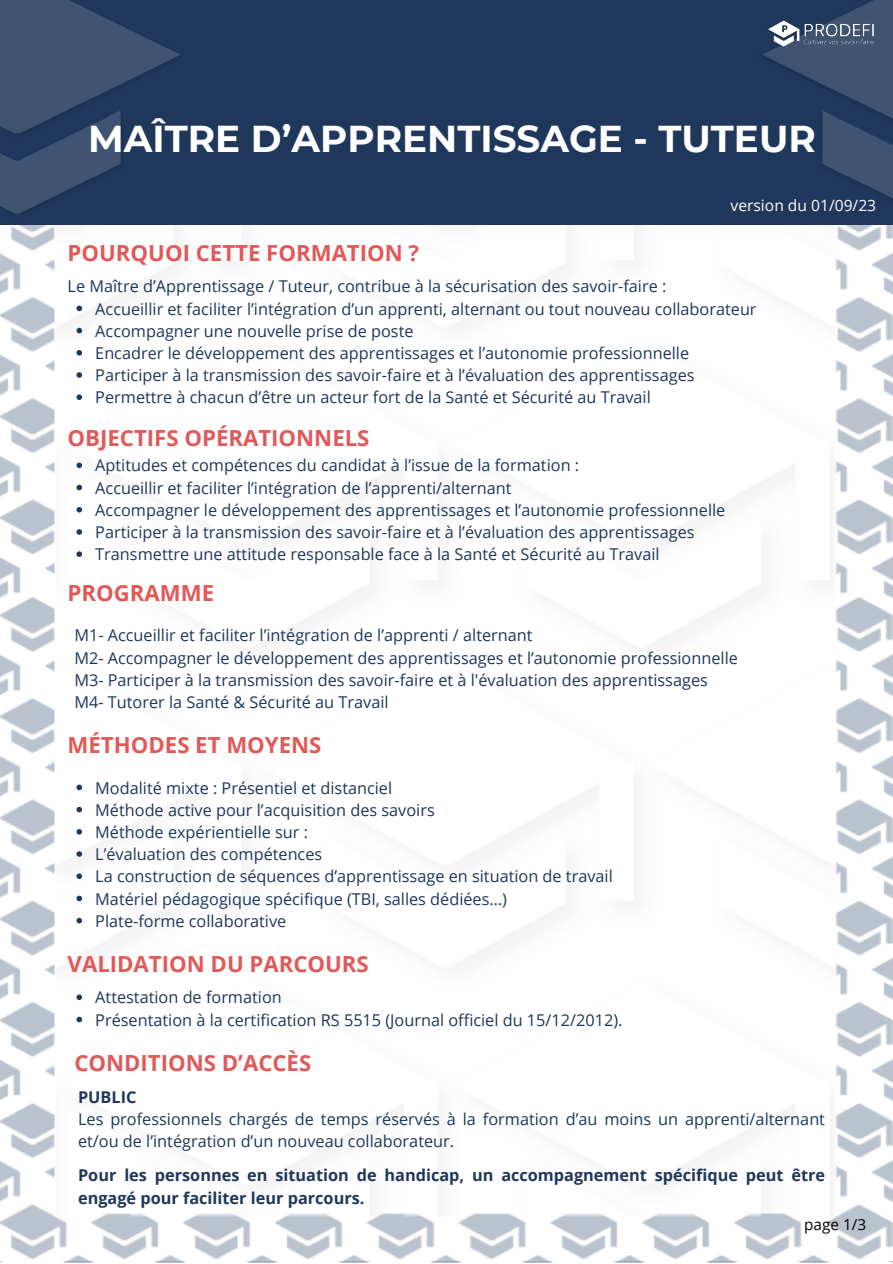
<style>
.page{position:relative;width:893px;height:1264px;background:#fff}
.page>*{position:absolute;margin:0;border:0;box-sizing:border-box;transform-origin:0 0}
.t1{font:700 37.35px "Montserrat";color:#fff}
.t2{font:700 22.2px "Open Sans";color:#e15958}
.t3{font:16.2px/22.2px "Open Sans";color:#1f375a}
.t4{font:700 16.2px/22.2px "Open Sans";color:#1f375a}
.t5{font:15.6px "Open Sans";color:#fff}
.t6{font:15.3px "Open Sans";color:#000}
</style>
<div class="page">
<img style="left:0;top:224px;width:892px;height:1038px">
<div style="left:0;top:0;width:892px;height:224px;background:#1f375a"></div>
<img style="left:0;top:0;width:398px;height:228px">
<img style="left:544px;top:0;width:348px;height:228px">
<img style="left:764px;top:19px;width:112px;height:31px">
<svg style="left:76px;top:305px;width:6px;height:6px"></svg>
<svg style="left:76px;top:328px;width:6px;height:5px"></svg>
<svg style="left:76px;top:350px;width:6px;height:5px"></svg>
<svg style="left:76px;top:372px;width:6px;height:6px"></svg>
<svg style="left:76px;top:394px;width:6px;height:6px"></svg>
<svg style="left:76px;top:462px;width:6px;height:6px"></svg>
<svg style="left:76px;top:485px;width:6px;height:5px"></svg>
<svg style="left:76px;top:507px;width:6px;height:5px"></svg>
<svg style="left:76px;top:529px;width:6px;height:5px"></svg>
<svg style="left:76px;top:551px;width:6px;height:6px"></svg>
<svg style="left:76px;top:784px;width:6px;height:6px"></svg>
<svg style="left:76px;top:806px;width:6px;height:6px"></svg>
<svg style="left:76px;top:829px;width:6px;height:5px"></svg>
<svg style="left:76px;top:851px;width:6px;height:5px"></svg>
<svg style="left:76px;top:873px;width:6px;height:6px"></svg>
<svg style="left:76px;top:895px;width:6px;height:6px"></svg>
<svg style="left:76px;top:917px;width:6px;height:6px"></svg>
<svg style="left:76px;top:994px;width:6px;height:6px"></svg>
<svg style="left:76px;top:1016px;width:6px;height:6px"></svg>
<p class="t1" style="left:88px;top:116px;width:729px">MAÎTRE D’APPRENTISSAGE - TUTEUR</p>
<p class="t5" style="left:730px;top:195px;width:147px">version du 01/09/23</p>
<p class="t2" style="left:68px;top:237px;width:353px">POURQUOI CETTE FORMATION ?</p>
<p class="t3" style="left:95px;top:297px;width:662px">Accueillir et faciliter l’intégration d’un apprenti, alternant ou tout nouveau collaborateur</p>
<p class="t3" style="left:95px;top:319px;width:320px">Accompagner une nouvelle prise de poste</p>
<p class="t3" style="left:95px;top:341px;width:595px">Encadrer le développement des apprentissages et l’autonomie professionnelle</p>
<p class="t3" style="left:95px;top:364px;width:600px">Participer à la transmission des savoir-faire et à l’évaluation des apprentissages</p>
<p class="t3" style="left:95px;top:386px;width:557px">Permettre à chacun d’être un acteur fort de la Santé et Sécurité au Travail</p>
<p class="t3" style="left:68px;top:275px;width:600px">Le Maître d’Apprentissage / Tuteur, contribue à la sécurisation des savoir-faire :</p>
<p class="t2" style="left:68px;top:422px;width:303px">OBJECTIFS OPÉRATIONNELS</p>
<p class="t3" style="left:95px;top:454px;width:485px">Aptitudes et compétences du candidat à l’issue de la formation :</p>
<p class="t3" style="left:95px;top:476px;width:418px">Accueillir et faciliter l’intégration de l’apprenti/alternant</p>
<p class="t3" style="left:95px;top:498px;width:631px">Accompagner le développement des apprentissages et l’autonomie professionnelle</p>
<p class="t3" style="left:95px;top:520px;width:600px">Participer à la transmission des savoir-faire et à l’évaluation des apprentissages</p>
<p class="t3" style="left:95px;top:543px;width:566px">Transmettre une attitude responsable face à la Santé et Sécurité au Travail</p>
<p class="t2" style="left:68px;top:577px;width:148px">PROGRAMME</p>
<p class="t3" style="left:74px;top:624px;width:459px">M1- Accueillir et faciliter l’intégration de l’apprenti / alternant</p>
<p class="t3" style="left:74px;top:646px;width:665px">M2- Accompagner le développement des apprentissages et l’autonomie professionnelle</p>
<p class="t3" style="left:74px;top:668px;width:635px">M3- Participer à la transmission des savoir-faire et à l'évaluation des apprentissages</p>
<p class="t3" style="left:74px;top:690px;width:316px">M4- Tutorer la Santé &amp; Sécurité au Travail</p>
<p class="t2" style="left:68px;top:729px;width:255px">MÉTHODES ET MOYENS</p>
<p class="t3" style="left:95px;top:776px;width:298px">Modalité mixte : Présentiel et distanciel</p>
<p class="t3" style="left:95px;top:798px;width:341px">Méthode active pour l’acquisition des savoirs</p>
<p class="t3" style="left:95px;top:820px;width:214px">Méthode expérientielle sur :</p>
<p class="t3" style="left:95px;top:842px;width:228px">L’évaluation des compétences</p>
<p class="t3" style="left:95px;top:865px;width:519px">La construction de séquences d’apprentissage en situation de travail</p>
<p class="t3" style="left:95px;top:887px;width:413px">Matériel pédagogique spécifique (TBI, salles dédiées…)</p>
<p class="t3" style="left:95px;top:909px;width:192px">Plate-forme collaborative</p>
<p class="t2" style="left:68px;top:948px;width:303px">VALIDATION DU PARCOURS</p>
<p class="t3" style="left:95px;top:986px;width:188px">Attestation de formation</p>
<p class="t3" style="left:95px;top:1008px;width:528px">Présentation à la certification RS 5515 (Journal officiel du 15/12/2012).</p>
<p class="t2" style="left:74px;top:1046px;width:238px">CONDITIONS D’ACCÈS</p>
<p class="t4" style="left:78px;top:1085px;width:60px">PUBLIC</p>
<p class="t3" style="left:78px;top:1107px;width:748px">Les professionnels chargés de temps réservés à la formation d’au moins un apprenti/alternant et/ou de l’intégration d’un nouveau collaborateur.</p>
<p class="t4" style="left:78px;top:1163px;width:748px">Pour les personnes en situation de handicap, un accompagnement spécifique peut être engagé pour faciliter leur parcours.</p>
<p class="t6" style="left:804px;top:1213px;width:63px">page 1/3</p>
</div>
